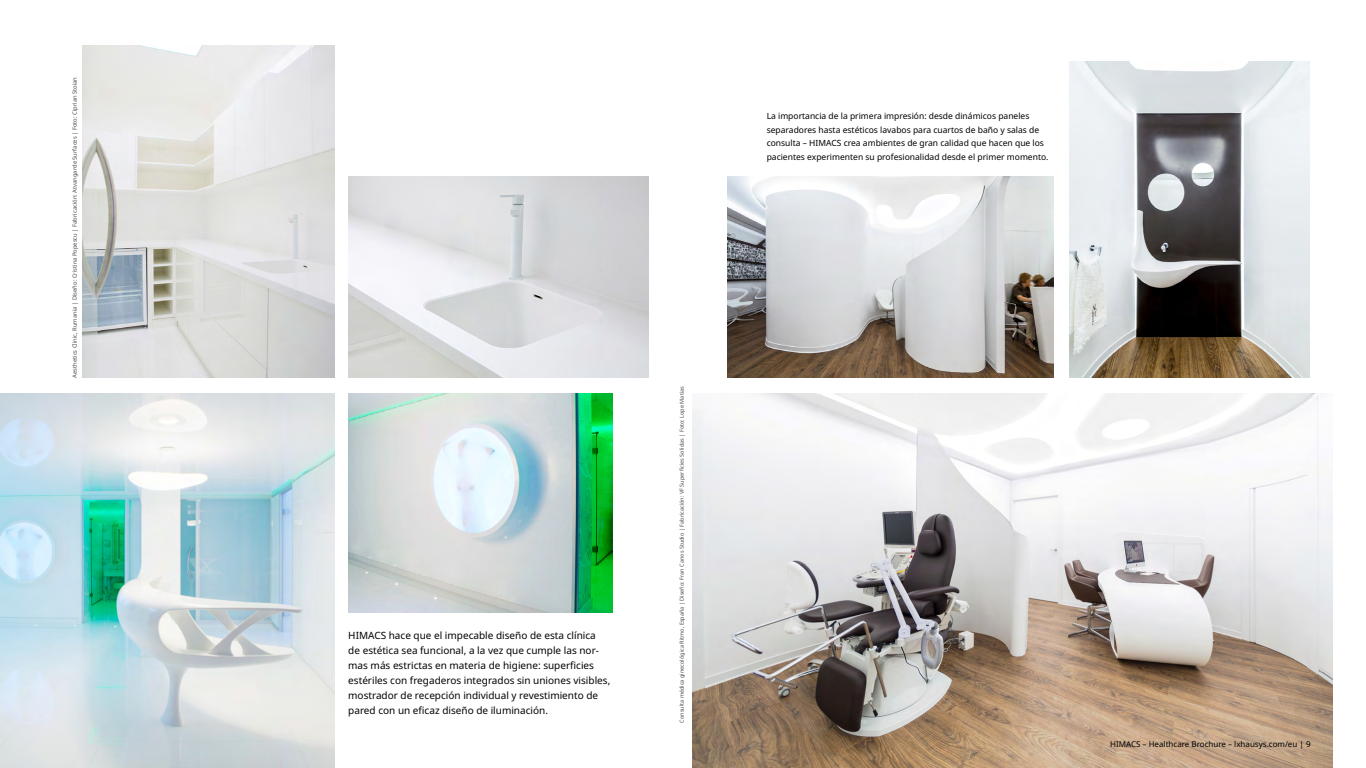
<style>
.page{position:relative;width:1366px;height:768px;background:#fff}
.page>*{position:absolute;margin:0;border:0;box-sizing:border-box;transform-origin:0 0}
.t1{font:10px/15px "Noto Sans";color:#000}
.t2{font:8.5px/13.8px "Noto Sans";color:#000}
.t3{font:8px "Noto Sans";color:#000}
.t4{font:5.8px "Noto Sans";color:#4d4d4d}
.t5{font:5.5px "Noto Sans";color:#4d4d4d}
</style>
<div class="page">
<img style="left:1px;top:393px;width:334px;height:375px">
<img style="left:348px;top:393px;width:265px;height:219px">
<img style="left:348px;top:177px;width:301px;height:201px">
<img style="left:83px;top:45px;width:252px;height:333px">
<img style="left:727px;top:177px;width:326px;height:201px">
<img style="left:1069px;top:61px;width:240px;height:317px">
<img style="left:693px;top:393px;width:639px;height:375px">
<p class="t4" style="left:70px;top:378px;width:302px;rotate:-90deg">Aesthetics Clinic, Rumania | Diseño: Cristina Popescu | Fabricación: Atvangarde Surfaces | Foto: Ciprian Stoian</p>
<p class="t2" style="left:767px;top:109px;width:283px">La importancia de la primera impresión: desde dinámicos paneles separadores hasta estéticos lavabos para cuartos de baño y salas de consulta – HIMACS crea ambientes de gran calidad que hacen que los pacientes experimenten su profesionalidad desde el primer momento.</p>
<p class="t1" style="left:348px;top:628px;width:264px">HIMACS hace que el impecable diseño de esta clínica<br>de estética sea funcional, a la vez que cumple las nor&shy;mas más estrictas en materia de higiene: superficies estériles con fregaderos integrados sin uniones visibles, mostrador de recepción individual y revestimiento de pared con un eficaz diseño de iluminación.</p>
<p class="t5" style="left:678px;top:723px;width:338px;rotate:-90deg">Consulta médica ginecológica Ritmo, España | Diseño: Fran Canos Studio | Fabricación: VF Superficies Solidas | Foto: Lope Matias</p>
<p class="t3" style="left:1110px;top:739px;width:202px">HIMACS – Healthcare Brochure – lxhausys.com/eu | 9</p>
<p class="t3" style="left:1125px;top:739px;width:62px">HIMACS – Facad</p>
<p class="t3" style="left:1205px;top:739px;width:5px">s</p>
</div>
